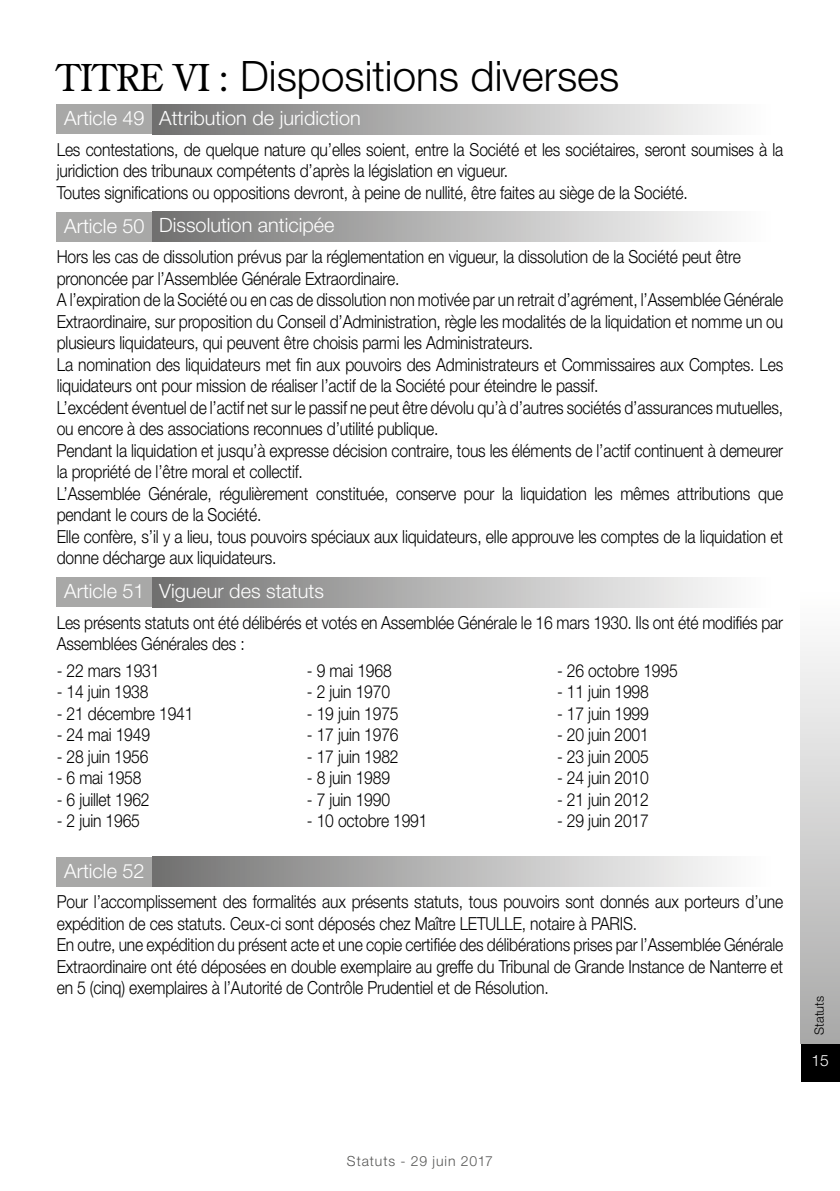
<style>
.page{position:relative;width:840px;height:1191px;background:#fff}
.page>*{position:absolute;margin:0;border:0;box-sizing:border-box;transform-origin:0 0}
.t1{font:300 42px "Helvetica Neue LT Std";color:#000}
.t2{font:300 19.8px "Helvetica Neue LT Std";color:#fff}
.t3{font:300 18px/21.4px "Helvetica Neue LT Std";letter-spacing:-.01em;color:#000;scale:.87 1}
.t4{font:300 15.6px "Helvetica Neue LT Std";color:#fff}
.t5{font:300 14px "Helvetica Neue LT Std";letter-spacing:.06em;color:#575756}
.t6{font:300 12.8px "Helvetica Neue LT Std";color:#000}
.s1{font-family:"Century Old Style Std";font-weight:400;font-size:37px}
</style>
<div class="page">
<div style="left:800px;top:1043px;width:39px;height:38px;background:#000"></div>
<div style="left:800px;top:590px;width:39px;height:453px;background:linear-gradient(to bottom,#fff,#a9a9a9)"></div>
<div style="left:57px;top:104px;width:95px;height:30px;background:#a8a8a7"></div>
<div style="left:152px;top:104px;width:617px;height:30px;background:linear-gradient(to right,#737372,#fff)"></div>
<div style="left:57px;top:212px;width:95px;height:30px;background:#a8a8a7"></div>
<div style="left:152px;top:212px;width:617px;height:30px;background:linear-gradient(to right,#737372,#fff)"></div>
<div style="left:57px;top:577px;width:95px;height:30px;background:#a8a8a7"></div>
<div style="left:152px;top:577px;width:617px;height:30px;background:linear-gradient(to right,#737372,#fff)"></div>
<div style="left:57px;top:857px;width:95px;height:30px;background:#a8a8a7"></div>
<div style="left:152px;top:857px;width:617px;height:30px;background:linear-gradient(to right,#737372,#fff)"></div>
<h1 class="t1" style="left:57px;top:50px;width:563px"><span class="s1">TITRE VI :</span> Dispositions diverses</h1>
<p class="t2" style="left:64px;top:106px;width:298px">Article 49 Attribution de juridiction</p>
<p class="t3" style="left:57px;top:138px;width:836px">Les contestations, de quelque nature qu’elles soient, entre la Société et les sociétaires, seront soumises à la juridiction des tribunaux compétents d’après la législation en vigueur.<br>Toutes significations ou oppositions devront, à peine de nullité, être faites au siège de la Société.</p>
<p class="t2" style="left:64px;top:213px;width:272px">Article 50 Dissolution anticipée</p>
<p class="t3" style="left:57px;top:246px;width:836px">Hors les cas de dissolution prévus par la réglementation en vigueur, la dissolution de la Société peut être prononcée par l’Assemblée Générale Extraordinaire.<br>A l’expiration de la Société ou en cas de dissolution non motivée par un retrait d’agrément, l’Assemblée Générale Extraordinaire, sur proposition du Conseil d’Administration, règle les modalités de la liquidation et nomme un ou plusieurs liquidateurs, qui peuvent être choisis parmi les Administrateurs.<br>La nomination des liquidateurs met fin aux pouvoirs des Administrateurs et Commissaires aux Comptes. Les liquidateurs ont pour mission de réaliser l’actif de la Société pour éteindre le passif.<br>L’excédent éventuel de l’actif net sur le passif ne peut être dévolu qu’à d’autres sociétés d’assurances mutuelles, ou encore à des associations reconnues d’utilité publique.<br>Pendant la liquidation et jusqu’à expresse décision contraire, tous les éléments de l’actif continuent à demeurer la propriété de l’être moral et collectif.<br>L’Assemblée Générale, régulièrement constituée, conserve pour la liquidation les mêmes attributions que pendant le cours de la Société.<br>Elle confère, s’il y a lieu, tous pouvoirs spéciaux aux liquidateurs, elle approuve les comptes de la liquidation et donne décharge aux liquidateurs.</p>
<p class="t2" style="left:64px;top:579px;width:261px">Article 51 Vigueur des statuts</p>
<p class="t3" style="left:57px;top:611px;width:836px">Les présents statuts ont été délibérés et votés en Assemblée Générale le 16 mars 1930. Ils ont été modifiés par<br>Assemblées Générales des :</p>
<p class="t3" style="left:57px;top:659px;width:120px">- 22 mars 1931</p>
<p class="t3" style="left:57px;top:681px;width:107px">- 14 juin 1938</p>
<p class="t3" style="left:57px;top:702px;width:159px">- 21 décembre 1941</p>
<p class="t3" style="left:57px;top:724px;width:109px">- 24 mai 1949</p>
<p class="t3" style="left:57px;top:745px;width:107px">- 28 juin 1956</p>
<p class="t3" style="left:57px;top:767px;width:99px">- 6 mai 1958</p>
<p class="t3" style="left:57px;top:788px;width:108px">- 6 juillet 1962</p>
<p class="t3" style="left:57px;top:810px;width:97px">- 2 juin 1965</p>
<p class="t3" style="left:556px;top:659px;width:140px">- 26 octobre 1995</p>
<p class="t3" style="left:556px;top:681px;width:107px">- 11 juin 1998</p>
<p class="t3" style="left:556px;top:702px;width:107px">- 17 juin 1999</p>
<p class="t3" style="left:556px;top:724px;width:107px">- 20 juin 2001</p>
<p class="t3" style="left:556px;top:745px;width:107px">- 23 juin 2005</p>
<p class="t3" style="left:556px;top:767px;width:107px">- 24 juin 2010</p>
<p class="t3" style="left:556px;top:788px;width:107px">- 21 juin 2012</p>
<p class="t3" style="left:556px;top:810px;width:107px">- 29 juin 2017</p>
<p class="t3" style="left:307px;top:659px;width:99px">- 9 mai 1968</p>
<p class="t3" style="left:307px;top:681px;width:97px">- 2 juin 1970</p>
<p class="t3" style="left:307px;top:702px;width:107px">- 19 juin 1975</p>
<p class="t3" style="left:307px;top:724px;width:107px">- 17 juin 1976</p>
<p class="t3" style="left:307px;top:745px;width:107px">- 17 juin 1982</p>
<p class="t3" style="left:307px;top:767px;width:97px">- 8 juin 1989</p>
<p class="t3" style="left:307px;top:788px;width:97px">- 7 juin 1990</p>
<p class="t3" style="left:307px;top:810px;width:140px">- 10 octobre 1991</p>
<p class="t2" style="left:64px;top:859px;width:82px">Article 52</p>
<p class="t3" style="left:57px;top:891px;width:836px">Pour l’accomplissement des formalités aux présents statuts, tous pouvoirs sont donnés aux porteurs d’une expédition de ces statuts. Ceux-ci sont déposés chez Maître LETULLE, notaire à PARIS.<br>En outre, une expédition du présent acte et une copie certifiée des délibérations prises par l’Assemblée Générale Extraordinaire ont été déposées en double exemplaire au greffe du Tribunal de Grande Instance de Nanterre et en 5 (cinq) exemplaires à l’Autorité de Contrôle Prudentiel et de Résolution.</p>
<p class="t6" style="left:810px;top:1034px;width:41px;rotate:-90deg">Statuts</p>
<p class="t4" style="left:811px;top:1050px;width:19px">15</p>
<p class="t5" style="left:347px;top:1152px;width:148px">Statuts - 29 juin 2017</p>
</div>
